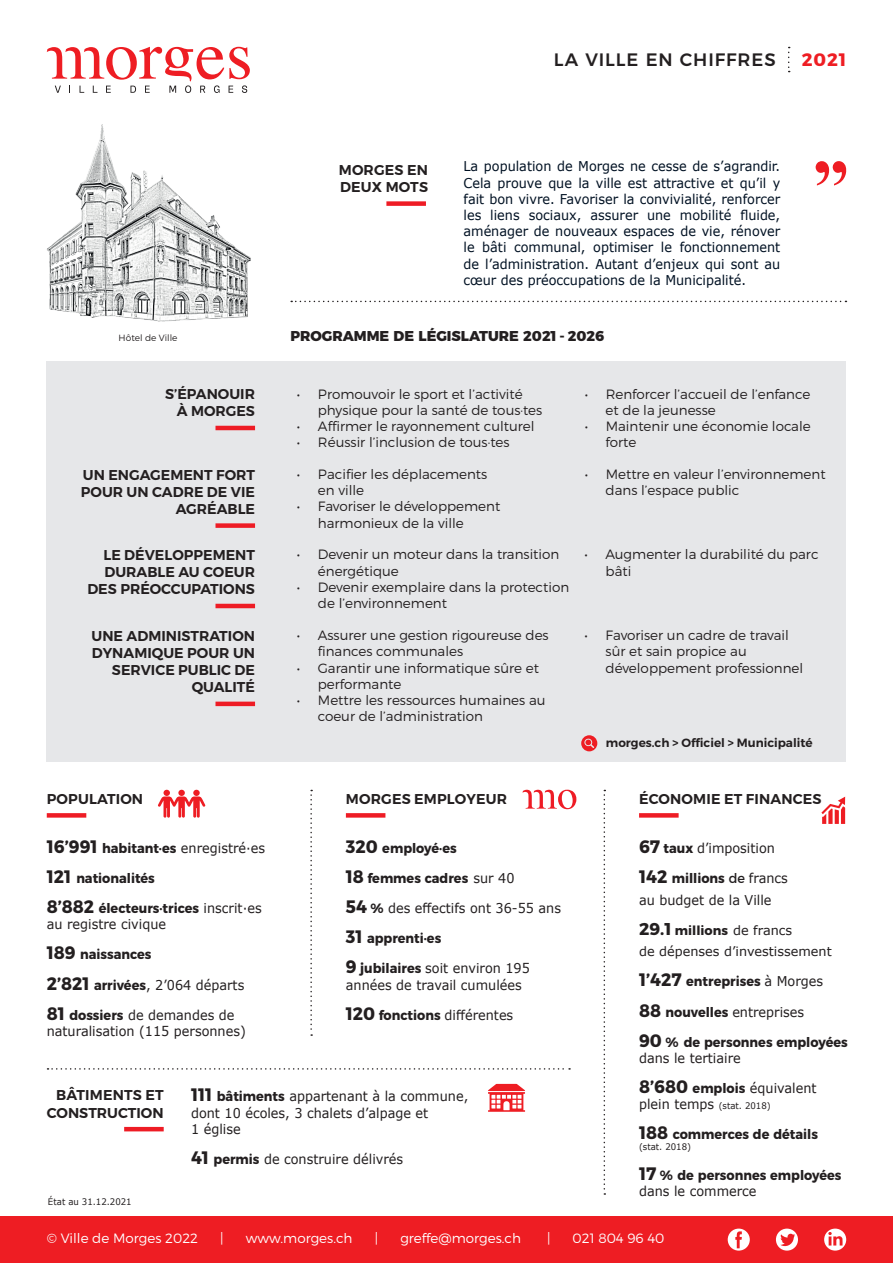
<style>
.page{position:relative;width:893px;height:1263px;background:#fff}
.page>*{position:absolute;margin:0;border:0;box-sizing:border-box;transform-origin:0 0}
.t1{font:500 18px "Montserrat";letter-spacing:.05em;color:#231f20}
.t2{font:700 18px "Montserrat";color:#ee1d23}
.t3{font:600 14.25px/17.1px "Montserrat";color:#231f20;text-align:right}
.t4{font:800 14.25px "Montserrat";color:#231f20}
.t5{font:300 13.5px/16.2px "Montserrat";color:#231f20}
.t6{font:13.5px/16.2px "Verdana";color:#231f20;scale:.95 1}
.t7{font:13.5px/16.2px "Verdana";color:#001123;text-align:justify;scale:.95 1}
.t8{font:700 13.5px "Montserrat";color:#231f20;scale:.95 1}
.t9{font:300 13.5px "Montserrat";color:#fff}
.t10{font:12.9px "Verdana";color:#231f20}
.t11{font:700 12.9px "Montserrat";color:#231f20}
.t12{font:600 12px "Montserrat";color:#231f20}
.t13{font:9px "Verdana";color:#231f20;scale:.95 1}
.t14{font:300 9px "Montserrat";color:#231f20}
.s1{font-family:"Montserrat";font-weight:700;font-size:18px}
.s2{font-family:"Montserrat";font-weight:700}
.s3{font-size:18px}
.s4{font-weight:400}
.s5{font-family:"Verdana";font-weight:400}
.s6{font-size:17.1px}
.s7{font-size:13.5px}
</style>
<div class="page">
<svg style="left:816px;top:161px;width:30px;height:24px"></svg>
<div style="left:386px;top:201px;width:40px;height:5px;background:#ee1c25"></div>
<svg style="left:47px;top:47px;width:203px;height:46px"></svg>
<svg style="left:291px;top:301px;width:555px;height:1px"></svg>
<svg style="left:788px;top:47px;width:2px;height:25px"></svg>
<div style="left:47px;top:362px;width:799px;height:400px;background:#e6e7e9"></div>
<hr style="left:215px;top:426px;width:40px;height:4px;background:#ee1c25">
<svg style="left:581px;top:735px;width:16px;height:16px"></svg>
<div style="left:0;top:1216px;width:893px;height:47px;background:#ee1d23"></div>
<svg style="left:728px;top:1228px;width:22px;height:22px"></svg>
<svg style="left:824px;top:1228px;width:22px;height:22px"></svg>
<svg style="left:776px;top:1228px;width:22px;height:22px"></svg>
<hr style="left:124px;top:1127px;width:40px;height:4px;background:#ee1c25">
<svg style="left:488px;top:1084px;width:37px;height:28px"></svg>
<svg style="left:48px;top:1068px;width:522px;height:2px"></svg>
<svg style="left:158px;top:796px;width:47px;height:22px"></svg>
<div style="left:178px;top:790px;width:7px;height:6px;background:#ee1d23;border-radius:50%"></div>
<div style="left:163px;top:790px;width:7px;height:6px;background:#ee1d23;border-radius:50%"></div>
<div style="left:193px;top:790px;width:7px;height:6px;background:#ee1d23;border-radius:50%"></div>
<div style="left:47px;top:813px;width:39px;height:5px;background:#ee1c25"></div>
<svg style="left:310px;top:790px;width:2px;height:246px"></svg>
<svg style="left:604px;top:790px;width:1px;height:405px"></svg>
<div style="left:346px;top:813px;width:39px;height:5px;background:#ee1c25"></div>
<svg style="left:821px;top:797px;width:24px;height:27px"></svg>
<div style="left:639px;top:813px;width:40px;height:5px;background:#ee1c25"></div>
<img style="left:47px;top:124px;width:204px;height:198px">
<svg style="left:522px;top:790px;width:54px;height:19px"></svg>
<div style="left:215px;top:523px;width:40px;height:5px;background:#ee1c25"></div>
<hr style="left:215px;top:702px;width:40px;height:4px;background:#ee1c25">
<hr style="left:215px;top:604px;width:40px;height:4px;background:#ee1c25">
<p class="t14" style="left:119px;top:332px;width:60px">Hôtel de Ville</p>
<h1 class="t1" style="left:554px;top:45px;width:223px">LA VILLE EN CHIFFRES</h1>
<h1 class="t2" style="left:802px;top:45px;width:46px">2021</h1>
<p class="t3" style="left:339px;top:161px;width:91px;text-align:left">MORGES EN<br>DEUX MOTS</p>
<p class="t7" style="left:463px;top:158px;width:335px">La population de Morges ne cesse de s’agrandir.<br>Cela prouve que la ville est attractive et qu’il y fait bon vivre. Favoriser la convivialité, renforcer les liens sociaux, assurer une mobilité fluide, aménager de nouveaux espaces de vie, rénover le bâti communal, optimiser le fonctionnement de l’administration. Autant d’enjeux qui sont au cœur des préoccupations de la Municipalité.</p>
<p class="t4" style="left:290px;top:324px;width:315px">PROGRAMME DE LÉGISLATURE 2021 - 2026</p>
<p class="t3" style="left:165px;top:386px;width:92px">S’ÉPANOUIR<br>À MORGES</p>
<p class="t5" style="left:318px;top:385px;width:226px;text-indent:-21px">• Promouvoir le sport et l’activité physique pour la santé de tous·tes</p>
<p class="t5" style="left:297px;top:418px;width:239px">• Affirmer le rayonnement culturel</p>
<p class="t5" style="left:297px;top:434px;width:214px">• Réussir l’inclusion de tous·tes</p>
<p class="t3" style="left:81px;top:466px;width:176px">UN ENGAGEMENT FORT<br>POUR UN CADRE DE VIE<br>AGRÉABLE</p>
<p class="t5" style="left:318px;top:466px;width:171px;text-indent:-21px">• Pacifier les déplacements en ville</p>
<p class="t5" style="left:318px;top:498px;width:184px;text-indent:-21px">• Favoriser le développement harmonieux de la ville</p>
<p class="t3" style="left:87px;top:547px;width:169px">LE DÉVELOPPEMENT<br>DURABLE AU COEUR<br>DES PRÉOCCUPATIONS</p>
<p class="t5" style="left:318px;top:546px;width:243px;text-indent:-21px">• Devenir un moteur dans la transition énergétique</p>
<p class="t5" style="left:318px;top:579px;width:253px;text-indent:-21px">• Devenir exemplaire dans la protection de l’environnement</p>
<p class="t3" style="left:92px;top:627px;width:165px">UNE ADMINISTRATION<br>DYNAMIQUE POUR UN<br>SERVICE PUBLIC DE<br>QUALITÉ</p>
<p class="t5" style="left:318px;top:627px;width:232px;text-indent:-21px">• Assurer une gestion rigoureuse des finances communales</p>
<p class="t5" style="left:318px;top:659px;width:223px;text-indent:-21px">• Garantir une informatique sûre et performante</p>
<p class="t5" style="left:318px;top:692px;width:229px;text-indent:-21px">• Mettre les ressources humaines au coeur de l’administration</p>
<p class="t5" style="left:606px;top:385px;width:206px;text-indent:-21px">• Renforcer l’accueil de l’enfance et de la jeunesse</p>
<p class="t5" style="left:606px;top:418px;width:207px;text-indent:-21px">• Maintenir une économie locale forte</p>
<p class="t5" style="left:606px;top:466px;width:222px;text-indent:-21px">• Mettre en valeur l’environnement dans l’espace public</p>
<p class="t5" style="left:606px;top:546px;width:214px;text-indent:-21px">• Augmenter la durabilité du parc bâti</p>
<p class="t5" style="left:606px;top:627px;width:199px;text-indent:-21px">• Favoriser un cadre de travail sûr et sain propice au développement professionnel</p>
<p class="t12" style="left:606px;top:735px;width:208px">morges.ch &gt; Officiel &gt; Municipalité</p>
<p class="t3" style="left:346px;top:790px;width:163px">MORGES EMPLOYEUR</p>
<p class="t3" style="left:639px;top:790px;width:184px">ÉCONOMIE ET FINANCES</p>
<p class="t6" style="left:639px;top:840px;width:145px"><span class="s1">67</span> <span class="s2">taux</span> d’imposition</p>
<p class="t8" style="left:639px;top:867px;width:158px"><span class="s3">142</span> millions <span class="s4">de</span> <span class="s5">francs</span></p>
<p class="t6" style="left:639px;top:891px;width:141px">au budget de la Ville</p>
<p class="t11" style="left:639px;top:919px;width:155px"><span class="s6">29.1</span> millions <span class="s5">de francs</span></p>
<p class="t10" style="left:639px;top:943px;width:194px">de dépenses d’investissement</p>
<p class="t8" style="left:639px;top:970px;width:195px"><span class="s3">1’427</span> entreprises <span class="s5">à Morges</span></p>
<p class="t6" style="left:639px;top:1003px;width:175px"><span class="s1">88</span> <span class="s2">nouvelles</span> entreprises</p>
<p class="t8" style="left:639px;top:1031px;width:221px"><span class="s3">90</span> % de personnes employées</p>
<p class="t6" style="left:639px;top:1050px;width:109px">dans le tertiaire</p>
<p class="t6" style="left:639px;top:1080px;width:188px"><span class="s1">8’680</span> <span class="s2">emplois</span> équivalent</p>
<p class="t13" style="left:639px;top:1100px;width:140px"><span class="s7">plein temps</span> (stat. 2018)</p>
<p class="t8" style="left:639px;top:1123px;width:190px"><span class="s3">188</span> commerces de détails</p>
<p class="t13" style="left:639px;top:1140px;width:56px">(stat. 2018)</p>
<p class="t8" style="left:639px;top:1164px;width:215px"><span class="s3">17</span> % de personnes employées</p>
<p class="t6" style="left:639px;top:1183px;width:125px">dans le commerce</p>
<p class="t3" style="left:47px;top:790px;width:98px">POPULATION</p>
<p class="t6" style="left:47px;top:840px;width:231px"><span class="s1">16’991</span> <span class="s2">habitant·es</span> enregistré·es</p>
<p class="t8" style="left:47px;top:867px;width:115px"><span class="s3">121</span> nationalités</p>
<p class="t8" style="left:47px;top:897px;width:228px"><span class="s3">8’882</span> électeurs·trices <span class="s5">inscrit·es</span></p>
<p class="t6" style="left:47px;top:916px;width:127px">au registre civique</p>
<p class="t8" style="left:47px;top:943px;width:112px"><span class="s3">189</span> naissances</p>
<p class="t6" style="left:47px;top:976px;width:209px"><span class="s1">2’821</span> <span class="s2">arrivées</span>, 2’064 départs</p>
<p class="t6" style="left:47px;top:1006px;width:211px"><span class="s1">81</span> <span class="s2">dossiers</span> de demandes de naturalisation (115 personnes)</p>
<p class="t8" style="left:346px;top:837px;width:118px"><span class="s3">320</span> employé·es</p>
<p class="t8" style="left:346px;top:867px;width:179px"><span class="s3">18</span> femmes cadres <span class="s5">sur 40</span></p>
<p class="t6" style="left:346px;top:900px;width:228px"><span class="s1">54</span> <span class="s2">%</span> des effectifs ont 36-55 ans</p>
<p class="t8" style="left:346px;top:927px;width:102px"><span class="s3">31</span> apprenti·es</p>
<p class="t6" style="left:346px;top:960px;width:195px"><span class="s1">9</span> <span class="s2">jubilaires</span> soit environ 195 années de travail cumulées</p>
<p class="t6" style="left:346px;top:1006px;width:178px"><span class="s1">120</span> <span class="s2">fonctions</span> différentes</p>
<p class="t3" style="left:47px;top:1087px;width:118px">BÂTIMENTS ET<br>CONSTRUCTION</p>
<p class="t6" style="left:191px;top:1088px;width:293px"><span class="s1">111</span> <span class="s2">bâtiments</span> appartenant à la commune, dont 10 écoles, 3 chalets d’alpage et<br>1 église</p>
<p class="t6" style="left:191px;top:1151px;width:225px"><span class="s1">41</span> <span class="s2">permis</span> de construire délivrés</p>
<p class="t13" style="left:48px;top:1196px;width:90px">État au 31.12.2021</p>
<p class="t9" style="left:47px;top:1229px;width:153px">© Ville de Morges 2022</p>
<p class="t9" style="left:220px;top:1229px;width:5px">|</p>
<p class="t9" style="left:246px;top:1229px;width:108px">www.morges.ch</p>
<p class="t9" style="left:375px;top:1229px;width:5px">|</p>
<p class="t9" style="left:400px;top:1229px;width:122px">greffe@morges.ch</p>
<p class="t9" style="left:547px;top:1229px;width:5px">|</p>
<p class="t9" style="left:573px;top:1229px;width:93px">021 804 96 40</p>
</div>
